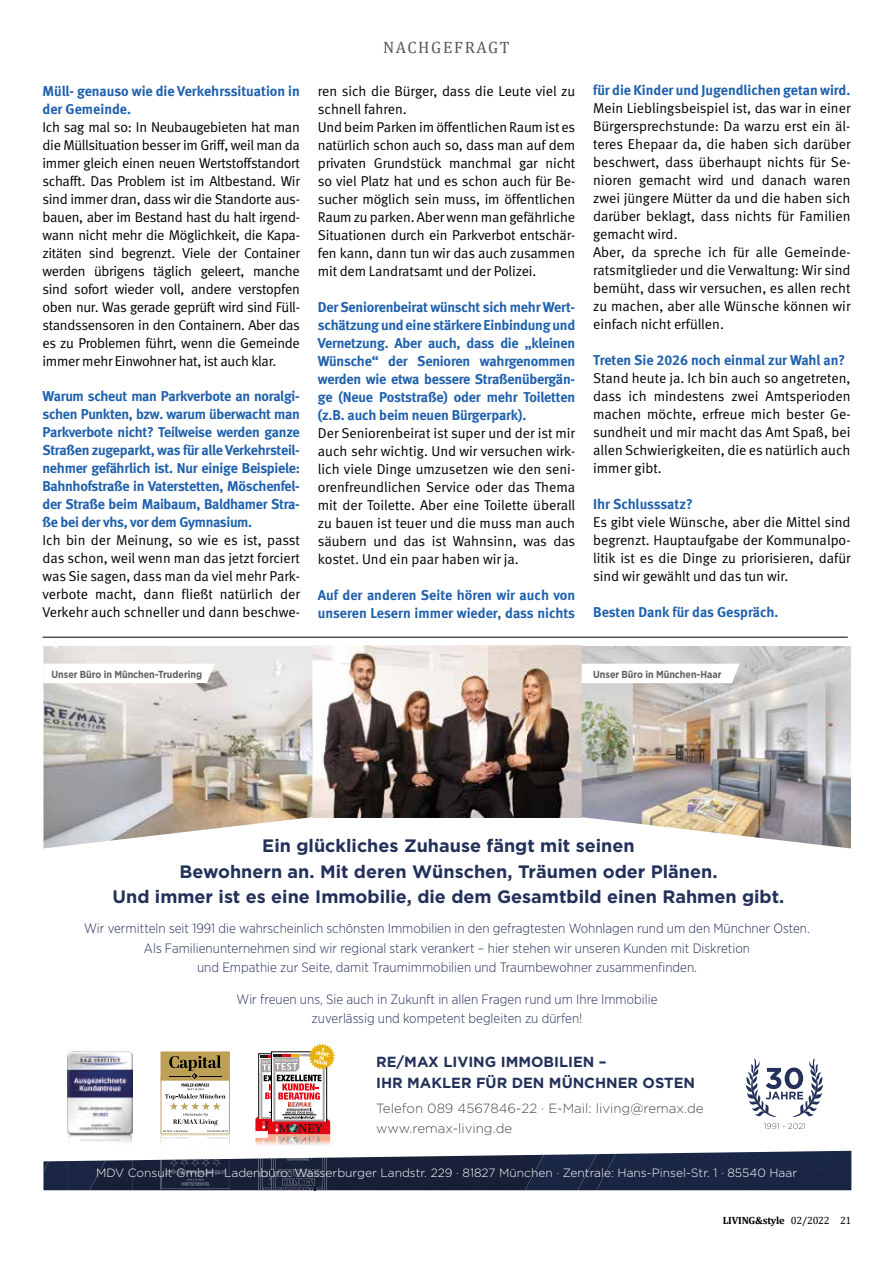
<style>
.page{position:relative;width:893px;height:1263px;background:#fff}
.page>*{position:absolute;margin:0;border:0;box-sizing:border-box;transform-origin:0 0}
.t1{font:700 18px/25.5px "Gotham";color:#23315a;text-align:center}
.t2{font:16.5px "Cambria";letter-spacing:.1em;color:#575756}
.t3{font:700 14.7px/21px "Gotham";color:#23315a}
.t4{font:14.25px/18px "DGUV Meta";letter-spacing:-.005em;color:#000;text-align:justify}
.t5{font:700 14.25px/18px "DGUV Meta";letter-spacing:-.01em;color:#2162ad}
.t6{font:300 13.5px/19.5px "Gotham Narrow";color:#23315a;text-align:center}
.t7{font:300 13.35px/20px "Gotham";color:#4a4a49}
.t8{font:300 12px "Gotham";color:#fff}
.t9{font:700 10.5px "Cambria";letter-spacing:-.02em;color:#000}
.t10{font:700 10.2px "Gotham Narrow";color:#646363}
.s1{font-weight:400}
</style>
<div class="page">
<hr style="left:43px;top:637px;width:805px;height:1px;background:#000">
<div style="left:161px;top:1051px;width:69px;height:30px;background:#be9f56"></div>
<img style="left:68px;top:1051px;width:64px;height:92px">
<svg style="left:746px;top:1058px;width:77px;height:71px"></svg>
<img style="left:43px;top:1151px;width:808px;height:39px">
<img style="left:68px;top:1160px;width:22px;height:30px">
<img style="left:230px;top:1155px;width:314px;height:35px">
<img style="left:259px;top:1160px;width:12px;height:30px">
<svg style="left:264px;top:1170px;width:7px;height:20px"></svg>
<img style="left:271px;top:1160px;width:56px;height:30px">
<img style="left:273px;top:1160px;width:52px;height:30px">
<img style="left:275px;top:1160px;width:48px;height:30px">
<svg style="left:255px;top:1043px;width:80px;height:117px"></svg>
<svg style="left:277px;top:1169px;width:44px;height:21px"></svg>
<img style="left:289px;top:1163px;width:22px;height:4px">
<img style="left:90px;top:1159px;width:71px;height:31px">
<svg style="left:161px;top:1055px;width:69px;height:136px"></svg>
<img style="left:578px;top:1154px;width:38px;height:36px">
<svg style="left:43px;top:1161px;width:6px;height:10px"></svg>
<img style="left:312px;top:646px;width:270px;height:171px">
<img style="left:582px;top:646px;width:269px;height:202px">
<img style="left:43px;top:646px;width:269px;height:202px">
<svg style="left:582px;top:664px;width:158px;height:19px"></svg>
<svg style="left:43px;top:664px;width:172px;height:19px"></svg>
<p class="t5" style="left:43px;top:82px;width:259px">Müll- genauso wie die Verkehrssituation in der Gemeinde.</p>
<p class="t4" style="left:43px;top:118px;width:259px">Ich sag mal so: In Neubaugebieten hat man die Müllsituation besser im Griff, weil man da immer gleich einen neuen Wertstoffstandort schafft. Das Problem ist im Altbestand. Wir sind immer dran, dass wir die Standorte aus&shy;bauen, aber im Bestand hast du halt irgend&shy;wann nicht mehr die Möglichkeit, die Kapa&shy;zitäten sind begrenzt. Viele der Container werden übrigens täglich geleert, manche sind sofort wieder voll, andere verstopfen oben nur. Was gerade geprüft wird sind Füll&shy;standssensoren in den Containern. Aber das es zu Problemen führt, wenn die Gemeinde immer mehr Einwohner hat, ist auch klar.</p>
<p class="t5" style="left:43px;top:387px;width:259px;text-align:justify">Warum scheut man Parkverbote an noralgi&shy;schen Punkten, bzw. warum überwacht man Parkverbote nicht? Teilweise werden ganze Straßen zugeparkt, was für alle Verkehrsteil&shy;nehmer gefährlich ist. Nur einige Beispiele:<br>Bahnhofstraße in Vaterstetten, Möschenfel&shy;der Straße beim Maibaum, Baldhamer Stra&shy;ße bei der vhs, vor dem Gymnasium.</p>
<p class="t4" style="left:43px;top:531px;width:259px">Ich bin der Meinung, so wie es ist, passt das schon, weil wenn man das jetzt forciert was Sie sagen, dass man da viel mehr Park&shy;verbote macht, dann fließt natürlich der Verkehr auch schneller und dann beschwe-</p>
<p class="t2" style="left:383px;top:38px;width:128px">NACHGEFRAGT</p>
<p class="t4" style="left:318px;top:82px;width:259px;text-align:left">ren sich die Bürger, dass die Leute viel zu schnell fahren.<br>Und beim Parken im öffentlichen Raum ist es natürlich schon auch so, dass man auf dem privaten Grundstück manchmal gar nicht so viel Platz hat und es schon auch für Be&shy;sucher möglich sein muss, im öffentlichen Raum zu parken. Aber wenn man gefährliche Situationen durch ein Parkverbot entschär&shy;fen kann, dann tun wir das auch zusammen mit dem Landratsamt und der Polizei.</p>
<p class="t5" style="left:318px;top:298px;width:259px;text-align:justify">Der Seniorenbeirat wünscht sich mehr Wert&shy;schätzung und eine stärkere Einbindung und Vernetzung. Aber auch, dass die „kleinen Wünsche“ der Senioren wahrgenommen werden wie etwa bessere Straßenübergän&shy;ge (Neue Poststraße) oder mehr Toiletten (z.B. auch beim neuen Bürgerpark).</p>
<p class="t4" style="left:318px;top:424px;width:259px">Der Seniorenbeirat ist super und der ist mir auch sehr wichtig. Und wir versuchen wirk&shy;lich viele Dinge umzusetzen wie den seni&shy;orenfreundlichen Service oder das Thema mit der Toilette. Aber eine Toilette überall zu bauen ist teuer und die muss man auch säubern und das ist Wahnsinn, was das kostet. Und ein paar haben wir ja.</p>
<p class="t5" style="left:318px;top:586px;width:259px">Auf der anderen Seite hören wir auch von unseren Lesern immer wieder, dass nichts</p>
<p class="t5" style="left:593px;top:82px;width:259px">für die Kinder und Jugendlichen getan wird.</p>
<p class="t4" style="left:593px;top:100px;width:259px;text-align:left">Mein Lieblingsbeispiel ist, das war in einer Bürgersprechstunde: Da warzu erst ein äl&shy;teres Ehepaar da, die haben sich darüber beschwert, dass überhaupt nichts für Se&shy;nioren gemacht wird und danach waren zwei jüngere Mütter da und die haben sich darüber beklagt, dass nichts für Familien gemacht wird.<br>Aber, da spreche ich für alle Gemeinde&shy;ratsmitglieder und die Verwaltung: Wir sind bemüht, dass wir versuchen, es allen recht zu machen, aber alle Wünsche können wir einfach nicht erfüllen.</p>
<p class="t5" style="left:593px;top:352px;width:254px">Treten Sie 2026 noch einmal zur Wahl an?</p>
<p class="t4" style="left:593px;top:370px;width:259px">Stand heute ja. Ich bin auch so angetreten, dass ich mindestens zwei Amtsperioden machen möchte, erfreue mich bester Ge&shy;sundheit und mir macht das Amt Spaß, bei allen Schwierigkeiten, die es natürlich auch immer gibt.</p>
<p class="t5" style="left:593px;top:496px;width:101px">Ihr Schlusssatz?</p>
<p class="t4" style="left:593px;top:514px;width:259px">Es gibt viele Wünsche, aber die Mittel sind begrenzt. Hauptaufgabe der Kommunalpo&shy;litik ist es die Dinge zu priorisieren, dafür sind wir gewählt und das tun wir.</p>
<p class="t5" style="left:593px;top:604px;width:187px">Besten Dank für das Gespräch.</p>
<p class="t10" style="left:52px;top:667px;width:152px">Unser Büro in München-Trudering</p>
<p class="t10" style="left:593px;top:667px;width:130px">Unser Büro in München-Haar</p>
<p class="t1" style="left:113px;top:832px;width:673px">Ein glückliches Zuhause fängt mit seinen<br>Bewohnern an. Mit deren Wünschen, Träumen oder Plänen.<br>Und immer ist es eine Immobilie, die dem Gesamtbild einen Rahmen gibt.</p>
<p class="t6" style="left:84px;top:918px;width:727px">Wir vermitteln seit 1991 die wahrscheinlich schönsten Immobilien in den gefragtesten Wohnlagen rund um den Münchner Osten.<br>Als Familienunternehmen sind wir regional stark verankert – hier stehen wir unseren Kunden mit Diskretion<br>und Empathie zur Seite, damit Traumimmobilien und Traumbewohner zusammenfinden.</p>
<p class="t6" style="left:237px;top:989px;width:422px">Wir freuen uns, Sie auch in Zukunft in allen Fragen rund um Ihre Immobilie zuverlässig und kompetent begleiten zu dürfen!</p>
<p class="t3" style="left:376px;top:1051px;width:320px">RE/MAX LIVING IMMOBILIEN –<br>IHR MAKLER FÜR DEN MÜNCHNER OSTEN</p>
<p class="t7" style="left:376px;top:1098px;width:329px">Telefon 089 4567846-22 · E-Mail: living@remax.de www.remax-living.de</p>
<p class="t8" style="left:96px;top:1166px;width:703px">MDV Consult GmbH · Ladenbüro: Wasserburger Landstr. 229 · 81827 München · Zentrale: Hans-Pinsel-Str. 1 · 85540 Haar</p>
<p class="t9" style="left:723px;top:1213px;width:130px">LIVING&amp;style <span class="s1">02/2022 21</span></p>
</div>
